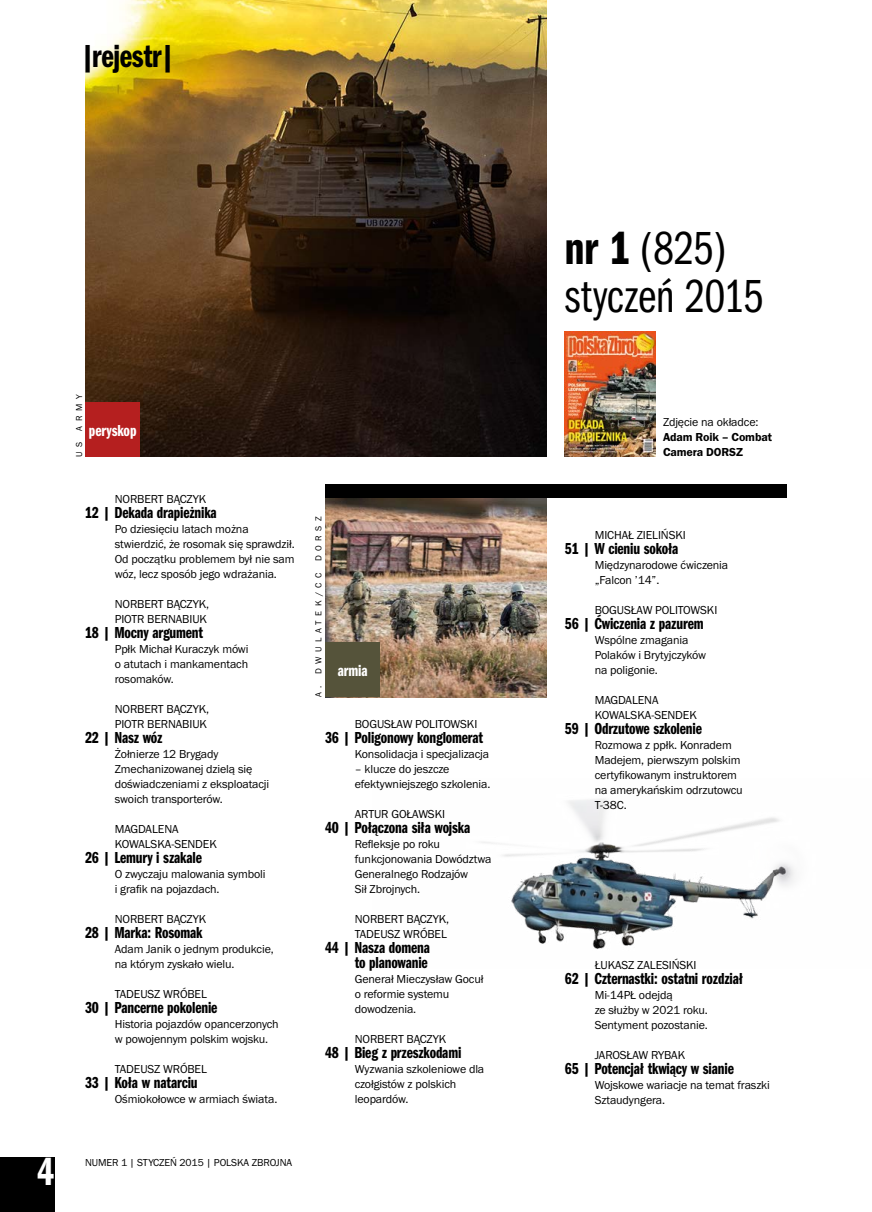
<style>
.page{position:relative;width:872px;height:1212px;background:#fff}
.page>*{position:absolute;margin:0;border:0;box-sizing:border-box;transform-origin:0 0}
.t1{font:48px/48px "Franklin Got URWTCE Boo Com";letter-spacing:-.005em;color:#000}
.t2{font:40.5px "Franklin Got URWTCE Dem Com";color:#fff}
.t3{font:33px "Franklin Got URWTCE Dem Com";letter-spacing:-.01em;color:#000}
.t4{font:16.5px/15px "Franklin Got URWTCE Dem Com";letter-spacing:-.01em;color:#000;text-align:right}
.t5{font:16.5px "Franklin Got URWTCE Dem Com";letter-spacing:-.005em;color:#fff}
.t6{font:12px/15px "Franklin Got URWTCE Boo";letter-spacing:-.01em;color:#000}
.t7{font:12px/15px "Franklin Got URWTCE Dem";letter-spacing:-.01em;color:#000}
.t8{font:10.5px "Franklin Got URWTCE Boo";letter-spacing:-.01em;color:#000}
.t9{font:9px "Franklin Got URWTCE Boo";letter-spacing:.5em;color:#000}
.s1{font-family:"Franklin Got URWTCE Dem Com"}
</style>
<div class="page">
<div style="left:0;top:1158px;width:54px;height:54px;background:#000"></div>
<img style="left:481px;top:799px;width:314px;height:150px">
<img style="left:325px;top:498px;width:222px;height:199px">
<img style="left:85px;top:0;width:462px;height:457px">
<img style="left:565px;top:331px;width:90px;height:126px">
<div style="left:85px;top:403px;width:54px;height:54px;background:#b51f1f"></div>
<div style="left:325px;top:643px;width:54px;height:54px;background:#55533a"></div>
<div style="left:325px;top:485px;width:462px;height:13px;background:#000"></div>
<h3 class="t3" style="left:80px;top:38px;width:98px">|rejestr|</h3>
<h2 class="t2" style="left:37px;top:1148px;width:19px">4</h2>
<p class="t9" style="left:74px;top:431px;width:38px;rotate:-90deg">ARMY</p>
<h3 class="t5" style="left:89px;top:421px;width:49px">peryskop</h3>
<p class="t9" style="left:74px;top:457px;width:17px;rotate:-90deg">U S</p>
<p class="t6" style="left:115px;top:492px;width:93px">NORBERT BĄCZYK</p>
<h3 class="t4" style="left:85px;top:505px;width:133px">12 | Dekada drapieżnika</h3>
<p class="t6" style="left:115px;top:522px;width:182px">Po dziesięciu latach można stwierdzić, że rosomak się sprawdził.<br>Od początku problemem był nie sam wóz, lecz sposób jego wdrażania.</p>
<p class="t6" style="left:115px;top:597px;width:96px">NORBERT BĄCZYK,<br>PIOTR BERNABIUK</p>
<h3 class="t4" style="left:85px;top:625px;width:119px">18 | Mocny argument</h3>
<p class="t6" style="left:115px;top:642px;width:135px;text-align:justify">Ppłk Michał Kuraczyk mówi o atutach i mankamentach rosomaków.</p>
<p class="t6" style="left:115px;top:702px;width:96px">NORBERT BĄCZYK,<br>PIOTR BERNABIUK</p>
<h3 class="t4" style="left:85px;top:730px;width:79px">22 | Nasz wóz</h3>
<p class="t6" style="left:115px;top:747px;width:156px">Żołnierze 12 Brygady<br>Zmechanizowanej dzielą się doświadczeniami z eksploatacji swoich transporterów.</p>
<p class="t6" style="left:115px;top:822px;width:104px">MAGDALENA<br>KOWALSKA-SENDEK</p>
<h3 class="t4" style="left:85px;top:850px;width:118px">26 | Lemury i szakale</h3>
<p class="t6" style="left:115px;top:867px;width:152px">O zwyczaju malowania symboli i grafik na pojazdach.</p>
<p class="t6" style="left:115px;top:912px;width:93px">NORBERT BĄCZYK</p>
<h3 class="t4" style="left:85px;top:925px;width:119px">28 | Marka: Rosomak</h3>
<p class="t6" style="left:115px;top:942px;width:160px">Adam Janik o jednym produkcie, na którym zyskało wielu.</p>
<p class="t6" style="left:115px;top:987px;width:94px">TADEUSZ WRÓBEL</p>
<h3 class="t4" style="left:85px;top:1000px;width:134px">30 | Pancerne pokolenie</h3>
<p class="t6" style="left:115px;top:1017px;width:165px">Historia pojazdów opancerzonych w powojennym polskim wojsku.</p>
<p class="t6" style="left:115px;top:1062px;width:94px">TADEUSZ WRÓBEL</p>
<h3 class="t4" style="left:85px;top:1075px;width:114px">33 | Koła w natarciu</h3>
<p class="t6" style="left:115px;top:1092px;width:164px">Ośmiokołowce w armiach świata.</p>
<p class="t8" style="left:85px;top:1156px;width:209px">NUMER 1 | STYCZEŃ 2015 | POLSKA ZBROJNA</p>
<p class="t9" style="left:313px;top:697px;width:182px;rotate:-90deg">A. DWULATEK/CC DORSZ</p>
<h3 class="t5" style="left:338px;top:661px;width:31px">armia</h3>
<p class="t6" style="left:355px;top:717px;width:124px">BOGUSŁAW POLITOWSKI</p>
<h3 class="t4" style="left:325px;top:730px;width:160px">36 | Poligonowy konglomerat</h3>
<p class="t6" style="left:355px;top:747px;width:136px">Konsolidacja i specjalizacja</p>
<p class="t6" style="left:355px;top:762px;width:137px">– klucze do jeszcze efektywniejszego szkolenia.</p>
<p class="t6" style="left:355px;top:807px;width:92px">ARTUR GOŁAWSKI</p>
<h3 class="t4" style="left:325px;top:820px;width:147px">40 | Połączona siła wojska</h3>
<p class="t6" style="left:355px;top:837px;width:138px">Refleksje po roku funkcjonowania Dowództwa<br>Generalnego Rodzajów<br>Sił Zbrojnych.</p>
<p class="t6" style="left:355px;top:912px;width:96px">NORBERT BĄCZYK,<br>TADEUSZ WRÓBEL</p>
<h3 class="t4" style="left:325px;top:940px;width:106px">44 | Nasza domena to planowanie</h3>
<p class="t6" style="left:355px;top:972px;width:130px">Generał Mieczysław Gocuł o reformie systemu dowodzenia.</p>
<p class="t6" style="left:355px;top:1032px;width:93px">NORBERT BĄCZYK</p>
<h3 class="t4" style="left:325px;top:1045px;width:138px">48 | Bieg z przeszkodami</h3>
<p class="t6" style="left:355px;top:1062px;width:131px">Wyzwania szkoleniowe dla czołgistów z polskich leopardów.</p>
<h1 class="t1" style="left:565px;top:225px;width:200px"><span class="s1">nr 1</span> (825) styczeń 2015</h1>
<p class="t6" style="left:663px;top:415px;width:97px">Zdjęcie na okładce:</p>
<p class="t7" style="left:663px;top:430px;width:111px">Adam Roik – Combat<br>Camera DORSZ</p>
<p class="t6" style="left:595px;top:527px;width:93px">MICHAŁ ZIELIŃSKI</p>
<h3 class="t4" style="left:565px;top:541px;width:115px">51 | W cieniu sokoła</h3>
<p class="t6" style="left:595px;top:557px;width:135px">Międzynarodowe ćwiczenia „Falcon ’14”.</p>
<p class="t6" style="left:595px;top:602px;width:124px">BOGUSŁAW POLITOWSKI</p>
<h3 class="t4" style="left:565px;top:616px;width:140px">56 | Ćwiczenia z pazurem</h3>
<p class="t6" style="left:595px;top:632px;width:113px">Wspólne zmagania<br>Polaków i Brytyjczyków na poligonie.</p>
<p class="t6" style="left:595px;top:692px;width:104px">MAGDALENA<br>KOWALSKA-SENDEK</p>
<h3 class="t4" style="left:565px;top:721px;width:138px">59 | Odrzutowe szkolenie</h3>
<p class="t6" style="left:595px;top:737px;width:149px">Rozmowa z ppłk. Konradem<br>Madejem, pierwszym polskim certyfikowanym instruktorem na amerykańskim odrzutowcu<br>T-38C.</p>
<p class="t6" style="left:595px;top:958px;width:103px">ŁUKASZ ZALESIŃSKI</p>
<h3 class="t4" style="left:565px;top:971px;width:179px">62 | Czternastki: ostatni rozdział</h3>
<p class="t6" style="left:595px;top:988px;width:115px">Mi-14PŁ odejdą<br>ze służby w 2021 roku.<br>Sentyment pozostanie.</p>
<p class="t6" style="left:595px;top:1048px;width:92px">JAROSŁAW RYBAK</p>
<h3 class="t4" style="left:565px;top:1061px;width:170px">65 | Potencjał tkwiący w sianie</h3>
<p class="t6" style="left:595px;top:1078px;width:177px">Wojskowe wariacje na temat fraszki<br>Sztaudyngera.</p>
</div>
